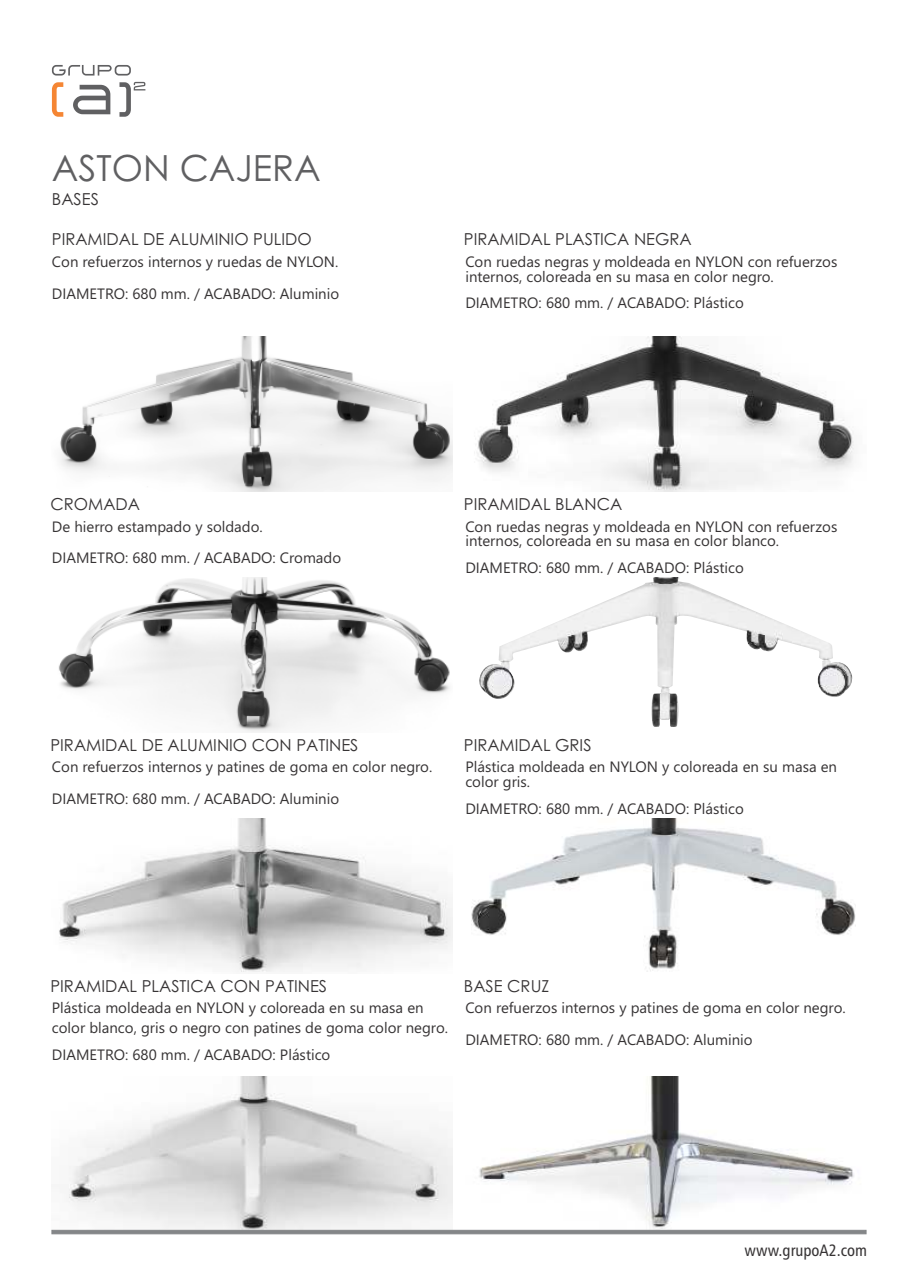
<style>
.page{position:relative;width:918px;height:1265px;background:#fff}
.page>*{position:absolute;margin:0;border:0;box-sizing:border-box;transform-origin:0 0}
.t1{font:36px "Century Gothic";color:#606062}
.t2{font:16.5px "Century Gothic";color:#373435}
.t3{font:16.5px "Humanist 777 BT Roman Condensed B";color:#373435}
.t4{font:15px/15px "Segoe UI";color:#373435}
</style>
<div class="page">
<svg style="left:52px;top:82px;width:11px;height:35px"></svg>
<svg style="left:73px;top:82px;width:72px;height:35px"></svg>
<svg style="left:52px;top:65px;width:79px;height:11px"></svg>
<img style="left:60px;top:337px;width:393px;height:154px">
<img style="left:477px;top:337px;width:377px;height:154px">
<img style="left:58px;top:578px;width:392px;height:154px">
<img style="left:59px;top:819px;width:394px;height:153px">
<img style="left:52px;top:1076px;width:401px;height:154px">
<img style="left:479px;top:578px;width:374px;height:149px">
<img style="left:472px;top:819px;width:383px;height:153px">
<img style="left:465px;top:1076px;width:401px;height:154px">
<hr style="left:52px;top:1230px;width:814px;height:4px;background:#848688">
<h1 class="t1" style="left:52px;top:154px;width:270px">ASTON CAJERA</h1>
<p class="t2" style="left:52px;top:193px;width:48px">BASES</p>
<p class="t2" style="left:52px;top:232px;width:261px">PIRAMIDAL DE ALUMINIO PULIDO</p>
<p class="t4" style="left:52px;top:255px;width:288px">Con refuerzos internos y ruedas de NYLON.</p>
<p class="t4" style="left:52px;top:287px;width:289px">DIAMETRO: 680 mm. / ACABADO: Aluminio</p>
<p class="t2" style="left:464px;top:233px;width:229px">PIRAMIDAL PLASTICA NEGRA</p>
<p class="t4" style="left:465px;top:255px;width:374px">Con ruedas negras y moldeada en NYLON con refuerzos internos, coloreada en su masa en color negro.</p>
<p class="t4" style="left:465px;top:297px;width:280px">DIAMETRO: 680 mm. / ACABADO: Plástico</p>
<p class="t2" style="left:50px;top:497px;width:91px">CROMADA</p>
<p class="t2" style="left:464px;top:497px;width:160px">PIRAMIDAL BLANCA</p>
<p class="t4" style="left:52px;top:520px;width:212px">De hierro estampado y soldado.</p>
<p class="t4" style="left:52px;top:552px;width:291px">DIAMETRO: 680 mm. / ACABADO: Cromado</p>
<p class="t4" style="left:465px;top:520px;width:374px">Con ruedas negras y moldeada en NYLON con refuerzos internos, coloreada en su masa en color blanco.</p>
<p class="t4" style="left:465px;top:562px;width:280px">DIAMETRO: 680 mm. / ACABADO: Plástico</p>
<p class="t2" style="left:50px;top:738px;width:309px">PIRAMIDAL DE ALUMINIO CON PATINES</p>
<p class="t2" style="left:464px;top:738px;width:129px">PIRAMIDAL GRIS</p>
<p class="t4" style="left:52px;top:761px;width:382px">Con refuerzos internos y patines de goma en color negro.</p>
<p class="t4" style="left:52px;top:793px;width:289px">DIAMETRO: 680 mm. / ACABADO: Aluminio</p>
<p class="t4" style="left:465px;top:761px;width:373px">Plástica moldeada en NYLON y coloreada en su masa en color gris.</p>
<p class="t4" style="left:465px;top:803px;width:280px">DIAMETRO: 680 mm. / ACABADO: Plástico</p>
<p class="t2" style="left:50px;top:979px;width:278px">PIRAMIDAL PLASTICA CON PATINES</p>
<p class="t2" style="left:464px;top:979px;width:87px">BASE CRUZ</p>
<p class="t4" style="left:52px;top:999px;width:398px;line-height:20px">Plástica moldeada en NYLON y coloreada en su masa en color blanco, gris o negro con patines de goma color negro.</p>
<p class="t4" style="left:52px;top:1048px;width:280px">DIAMETRO: 680 mm. / ACABADO: Plástico</p>
<p class="t4" style="left:465px;top:1002px;width:382px">Con refuerzos internos y patines de goma en color negro.</p>
<p class="t4" style="left:465px;top:1034px;width:289px">DIAMETRO: 680 mm. / ACABADO: Aluminio</p>
<p class="t3" style="left:745px;top:1243px;width:124px">www.grupoA2.com</p>
</div>
